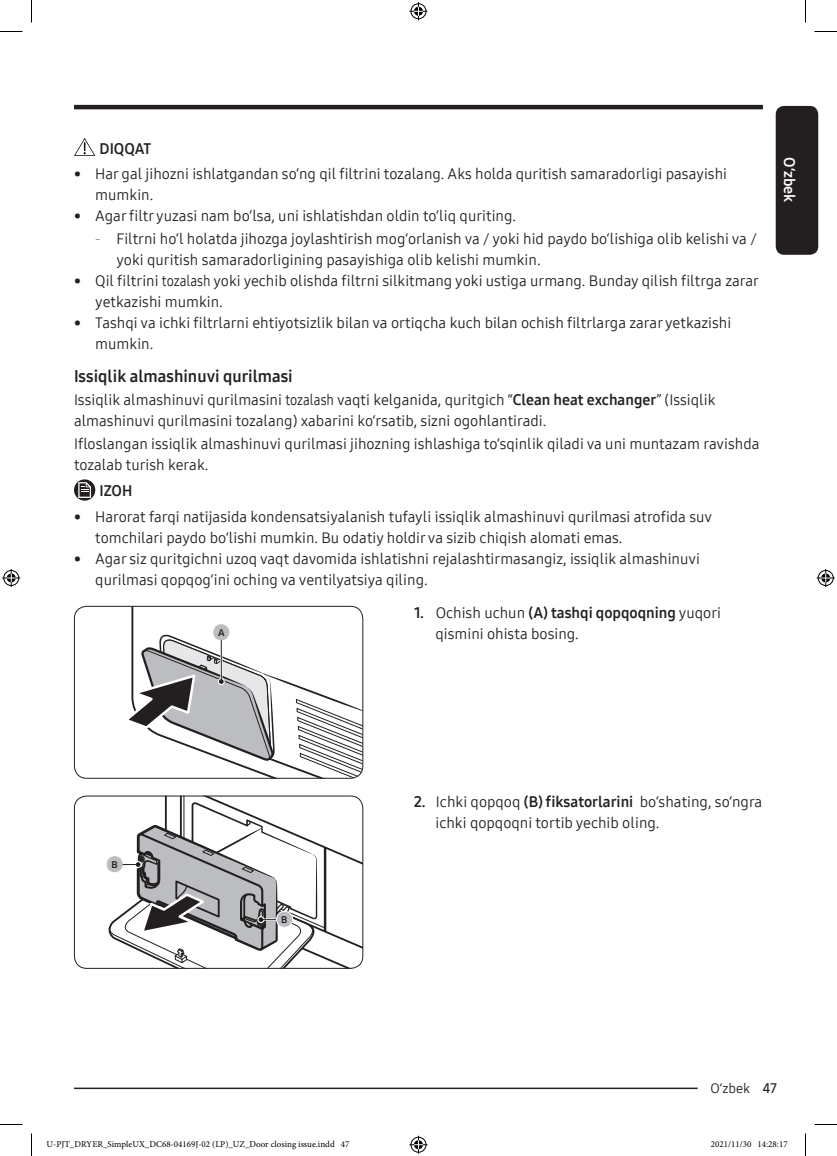
<style>
.page{position:relative;width:837px;height:1156px;background:#fff}
.page>*{position:absolute;margin:0;border:0;box-sizing:border-box;transform-origin:0 0}
.t1{font:16.5px "Samsung One 700";color:#231f20}
.t2{font:15px/21px "Samsung One 400";color:#231f20}
.DL_DT_Icon{font:15px "Samsung One 700";color:#231f20}
.t3{font:15px "Samsung One 700";color:#fff}
.t4{font:13.5px "Samsung One 400";color:#231f20}
.t5{font:500 9.15px "Samsung Clan Pro";color:#231f20}
.t6{font:9px "Minion Pro";color:#000}
.s1{font-family:"Samsung One 200 C"}
.s2{font-family:"Samsung One 700"}
.s3{font-family:"Samsung One 600"}
</style>
<div class="page">
<div style="left:776px;top:106px;width:42px;height:149px;background:#231f20;border-radius:9px"></div>
<hr style="left:74px;top:105px;width:689px;height:4px;background:#231f20">
<hr style="left:74px;top:1087px;width:663px;height:2px;background:#231f20">
<div style="left:698px;top:1080px;width:65px;height:15px;background:#fff"></div>
<svg style="left:74px;top:138px;width:21px;height:18px"></svg>
<svg style="left:74px;top:479px;width:21px;height:22px"></svg>
<svg style="left:78px;top:482px;width:13px;height:16px"></svg>
<svg style="left:129px;top:624px;width:234px;height:154px"></svg>
<div style="left:74px;top:606px;width:289px;height:172px;border:1px solid #231f20;border-radius:12px"></div>
<svg style="left:106px;top:796px;width:257px;height:173px"></svg>
<div style="left:74px;top:796px;width:289px;height:173px;border:1px solid #231f20;border-radius:12px"></div>
<svg style="left:0;top:31px;width:22px;height:1px"></svg>
<svg style="left:814px;top:31px;width:23px;height:1px"></svg>
<svg style="left:0;top:1124px;width:22px;height:1px"></svg>
<svg style="left:814px;top:1124px;width:23px;height:1px"></svg>
<svg style="left:31px;top:0;width:1px;height:22px"></svg>
<svg style="left:31px;top:1133px;width:1px;height:23px"></svg>
<svg style="left:805px;top:0;width:1px;height:22px"></svg>
<svg style="left:805px;top:1133px;width:1px;height:23px"></svg>
<svg style="left:409px;top:2px;width:18px;height:18px"></svg>
<svg style="left:409px;top:1136px;width:18px;height:18px"></svg>
<svg style="left:2px;top:569px;width:18px;height:18px"></svg>
<svg style="left:817px;top:569px;width:18px;height:18px"></svg>
<p class="DL_DT_Icon" style="left:100px;top:138px;width:53px">DIQQAT</p>
<p class="t2" style="left:95px;top:163px;width:633px;text-indent:-21px">• Har gal jihozni ishlatgandan so‘ng qil filtrini tozalang. Aks holda quritish samaradorligi pasayishi mumkin.</p>
<p class="t2" style="left:74px;top:205px;width:443px">• Agar filtr yuzasi nam bo‘lsa, uni ishlatishdan oldin to‘liq quriting.</p>
<p class="t2" style="left:117px;top:228px;width:642px;text-indent:-21px"><span class="s1">-</span> Filtrni ho‘l holatda jihozga joylashtirish mog‘orlanish va / yoki hid paydo bo‘lishiga olib kelishi va / yoki quritish samaradorligining pasayishiga olib kelishi mumkin.</p>
<p class="t2" style="left:95px;top:270px;width:665px;text-indent:-21px">• Qil filtrini tozalash yoki yechib olishda filtrni silkitmang yoki ustiga urmang. Bunday qilish filtrga zarar yetkazishi mumkin.</p>
<p class="t2" style="left:95px;top:312px;width:637px;text-indent:-21px">• Tashqi va ichki filtrlarni ehtiyotsizlik bilan va ortiqcha kuch bilan ochish filtrlarga zarar yetkazishi mumkin.</p>
<h3 class="t1" style="left:74px;top:365px;width:220px">Issiqlik almashinuvi qurilmasi</h3>
<p class="t2" style="left:74px;top:389px;width:643px">Issiqlik almashinuvi qurilmasini tozalash vaqti kelganida, quritgich “<span class="s2">Clean heat exchanger</span>” (Issiqlik almashinuvi qurilmasini tozalang) xabarini ko‘rsatib, sizni ogohlantiradi.</p>
<p class="t2" style="left:74px;top:433px;width:687px">Ifloslangan issiqlik almashinuvi qurilmasi jihozning ishlashiga to‘sqinlik qiladi va uni muntazam ravishda tozalab turish kerak.</p>
<p class="DL_DT_Icon" style="left:100px;top:481px;width:34px">IZOH</p>
<p class="t2" style="left:95px;top:506px;width:618px;text-indent:-21px">• Harorat farqi natijasida kondensatsiyalanish tufayli issiqlik almashinuvi qurilmasi atrofida suv tomchilari paydo bo‘lishi mumkin. Bu odatiy holdir va sizib chiqish alomati emas.</p>
<p class="t2" style="left:95px;top:548px;width:606px;text-indent:-21px">• Agar siz quritgichni uzoq vaqt davomida ishlatishni rejalashtirmasangiz, issiqlik almashinuvi qurilmasi qopqog‘ini oching va ventilyatsiya qiling.</p>
<p class="t5" style="left:218px;top:627px;width:8px">A</p>
<p class="t2" style="left:435px;top:602px;width:287px;text-indent:-21px"><span class="s2">1.</span> Ochish uchun <span class="s2">(A) tashqi qopqoqning</span> yuqori qismini ohista bosing.</p>
<p class="t3" style="left:799px;top:157px;width:47px;rotate:90deg">O‘zbek</p>
<p class="t5" style="left:111px;top:859px;width:8px">B</p>
<p class="t5" style="left:281px;top:914px;width:8px">B</p>
<p class="t2" style="left:435px;top:791px;width:328px;text-indent:-21px"><span class="s2">2.</span> Ichki qopqoq <span class="s2">(B) fiksatorlarini</span> bo‘shating, so‘ngra ichki qopqoqni tortib yechib oling.</p>
<p class="t4" style="left:710px;top:1078px;width:68px">O‘zbek <span class="s3">47</span></p>
<p class="t6" style="left:46px;top:1138px;width:305px">U-PJT_DRYER_SimpleUX_DC68-04169J-02 (LP)_UZ_Door closing issue.indd 47</p>
<p class="t6" style="left:711px;top:1138px;width:78px">2021/11/30 14:28:17</p>
</div>
